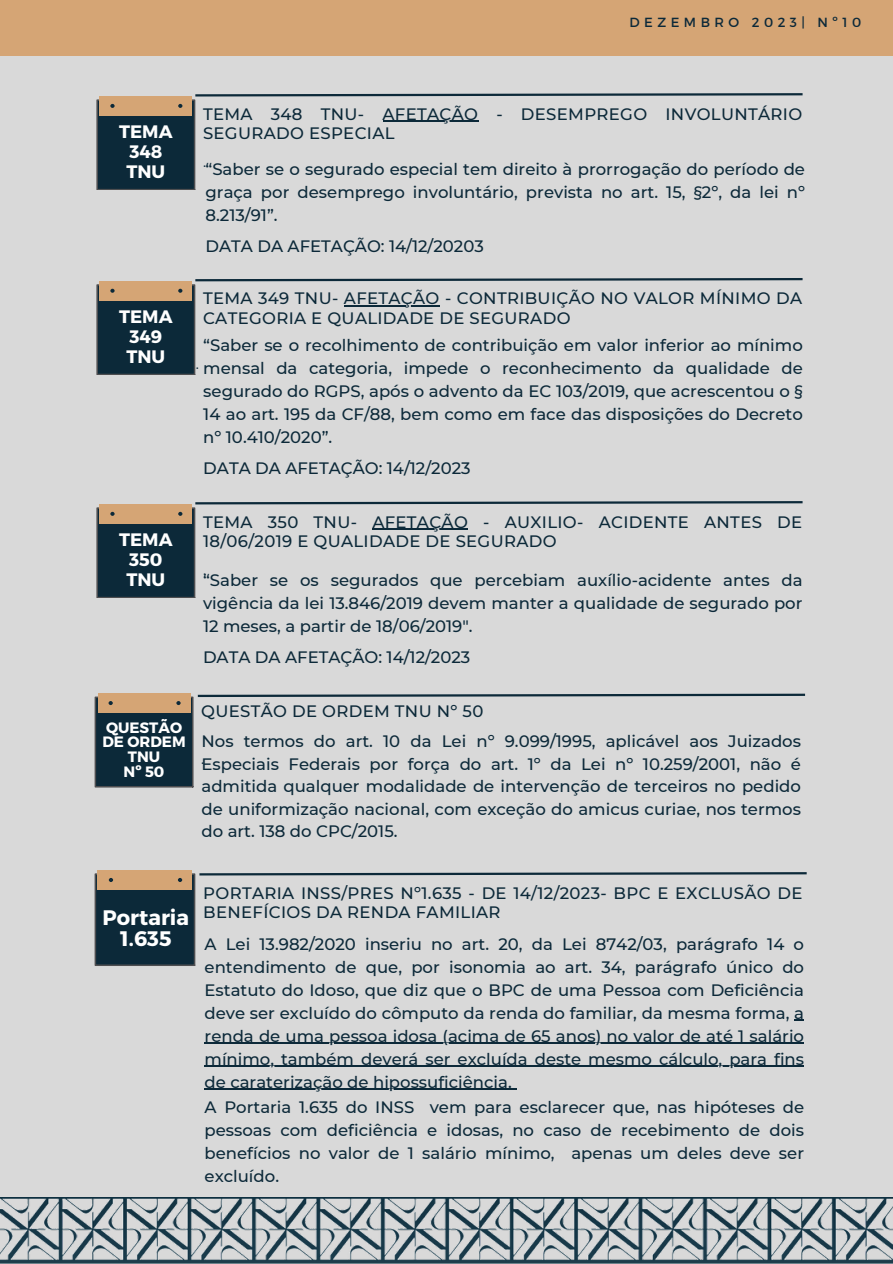
<style>
.page{position:relative;width:893px;height:1264px;background:#fff}
.page>*{position:absolute;margin:0;border:0;box-sizing:border-box;transform-origin:0 0}
.t1{font:700 21px/21.3px "Montserrat";color:#fff;text-align:center}
.t2{font:700 18px "Montserrat";color:#fff}
.t3{font:500 16.5px/23px "Montserrat";color:#0c2939;text-align:justify}
.t4{font:500 16.5px/19.2px "Montserrat";letter-spacing:.02em;color:#0c2939}
.t5{font:700 15px/14.7px "Montserrat";color:#fff}
.t6{font:15px "Montserrat";color:#0c2939}
.t7{font:13.2px "Montserrat";letter-spacing:.34em;color:#0c2939}
</style>
<div class="page">
<div style="left:0;top:0;width:892px;height:1263px;background:#d9d9d9"></div>
<div style="left:0;top:0;width:892px;height:56px;background:#d5a575"></div>
<svg style="left:96px;top:93px;width:707px;height:97px"></svg>
<hr style="left:382px;top:121px;width:96px;height:1px;background:#0c2939">
<img style="left:0;top:1197px;width:892px;height:66px">
<svg style="left:96px;top:278px;width:707px;height:97px"></svg>
<hr style="left:344px;top:305px;width:96px;height:2px;background:#0c2939">
<svg style="left:96px;top:501px;width:707px;height:97px"></svg>
<hr style="left:372px;top:528px;width:96px;height:2px;background:#0c2939">
<svg style="left:95px;top:693px;width:711px;height:94px"></svg>
<div style="left:98px;top:870px;width:94px;height:20px;background:#d5a575"></div>
<svg style="left:794px;top:1019px;width:10px;height:2px"></svg>
<hr style="left:204px;top:1042px;width:600px;height:2px;background:#0c2939">
<hr style="left:204px;top:1065px;width:600px;height:2px;background:#0c2939">
<hr style="left:204px;top:1088px;width:308px;height:2px;background:#0c2939">
<svg style="left:95px;top:871px;width:712px;height:95px"></svg>
<p class="t7" style="left:629px;top:13px;width:233px">DEZEMBRO 2023| Nº10</p>
<p class="t4" style="left:203px;top:104px;width:600px">TEMA 348 TNU- AFETAÇÃO - DESEMPREGO INVOLUNTÁRIO</p>
<p class="t2" style="left:119px;top:120px;width:55px">TEMA</p>
<p class="t4" style="left:203px;top:123px;width:193px">SEGURADO ESPECIAL</p>
<p class="t2" style="left:129px;top:140px;width:34px">348</p>
<p class="t2" style="left:126px;top:160px;width:40px">TNU</p>
<p class="t6" style="left:203px;top:153px;width:5px">.</p>
<p class="t3" style="left:205px;top:157px;width:601px">“Saber se o segurado especial tem direito à prorrogação do período de graça por desemprego involuntário, prevista no art. 15, §2º, da lei nº 8.213/91”.</p>
<p class="t3" style="left:205px;top:234px;width:280px">DATA DA AFETAÇÃO: 14/12/20203</p>
<p class="t4" style="left:203px;top:289px;width:600px">TEMA 349 TNU- AFETAÇÃO - CONTRIBUIÇÃO NO VALOR MÍNIMO DA</p>
<p class="t2" style="left:119px;top:305px;width:55px">TEMA</p>
<p class="t4" style="left:203px;top:308px;width:369px">CATEGORIA E QUALIDADE DE SEGURADO</p>
<p class="t2" style="left:129px;top:325px;width:34px">349</p>
<p class="t2" style="left:126px;top:345px;width:40px">TNU</p>
<p class="t6" style="left:196px;top:354px;width:5px">.</p>
<p class="t3" style="left:203px;top:334px;width:601px">“Saber se o recolhimento de contribuição em valor inferior ao mínimo mensal da categoria, impede o reconhecimento da qualidade de segurado do RGPS, após o advento da EC 103/2019, que acrescentou o § 14 ao art. 195 da CF/88, bem como em face das disposições do Decreto nº 10.410/2020”.</p>
<p class="t3" style="left:203px;top:457px;width:269px">DATA DA AFETAÇÃO: 14/12/2023</p>
<p class="t4" style="left:203px;top:512px;width:600px">TEMA 350 TNU- AFETAÇÃO - AUXILIO- ACIDENTE ANTES DE</p>
<p class="t2" style="left:119px;top:528px;width:55px">TEMA</p>
<p class="t4" style="left:203px;top:531px;width:355px">18/06/2019 E QUALIDADE DE SEGURADO</p>
<p class="t2" style="left:129px;top:548px;width:35px">350</p>
<p class="t2" style="left:126px;top:568px;width:40px">TNU</p>
<p class="t6" style="left:203px;top:560px;width:5px">.</p>
<p class="t3" style="left:203px;top:569px;width:601px">“Saber se os segurados que percebiam auxílio-acidente antes da vigência da lei 13.846/2019 devem manter a qualidade de segurado por 12 meses, a partir de 18/06/2019".</p>
<p class="t3" style="left:203px;top:646px;width:269px">DATA DA AFETAÇÃO: 14/12/2023</p>
<p class="t4" style="left:201px;top:701px;width:283px">QUESTÃO DE ORDEM TNU Nº 50</p>
<p class="t5" style="left:102px;top:719px;width:85px">QUESTÃO<br>DE ORDEM</p>
<p class="t5" style="left:128px;top:748px;width:34px">TNU</p>
<p class="t5" style="left:124px;top:763px;width:42px">Nº 50</p>
<p class="t3" style="left:201px;top:730px;width:601px;line-height:22.5px">Nos termos do art. 10 da Lei nº 9.099/1995, aplicável aos Juizados Especiais Federais por força do art. 1º da Lei nº 10.259/2001, não é admitida qualquer modalidade de intervenção de terceiros no pedido de uniformização nacional, com exceção do amicus curiae, nos termos do art. 138 do CPC/2015.</p>
<p class="t6" style="left:201px;top:749px;width:5px">.</p>
<p class="t1" style="left:103px;top:905px;width:88px">Portaria<br>1.635</p>
<p class="t4" style="left:203px;top:883px;width:600px">PORTARIA INSS/PRES Nº1.635 - DE 14/12/2023- BPC E EXCLUSÃO DE<br>BENEFÍCIOS DA RENDA FAMILIAR</p>
<p class="t3" style="left:204px;top:932px;width:601px">A Lei 13.982/2020 inseriu no art. 20, da Lei 8742/03, parágrafo 14 o entendimento de que, por isonomia ao art. 34, parágrafo único do Estatuto do Idoso, que diz que o BPC de uma Pessoa com Deficiência deve ser excluído do cômputo da renda do familiar, da mesma forma, a renda de uma pessoa idosa (acima de 65 anos) no valor de até 1 salário mínimo, também deverá ser excluída deste mesmo cálculo, para fins de caraterização de hipossuficiência.</p>
<p class="t3" style="left:204px;top:1095px;width:601px">A Portaria 1.635 do INSS vem para esclarecer que, nas hipóteses de pessoas com deficiência e idosas, no caso de recebimento de dois benefícios no valor de 1 salário mínimo, apenas um deles deve ser excluído.</p>
</div>
